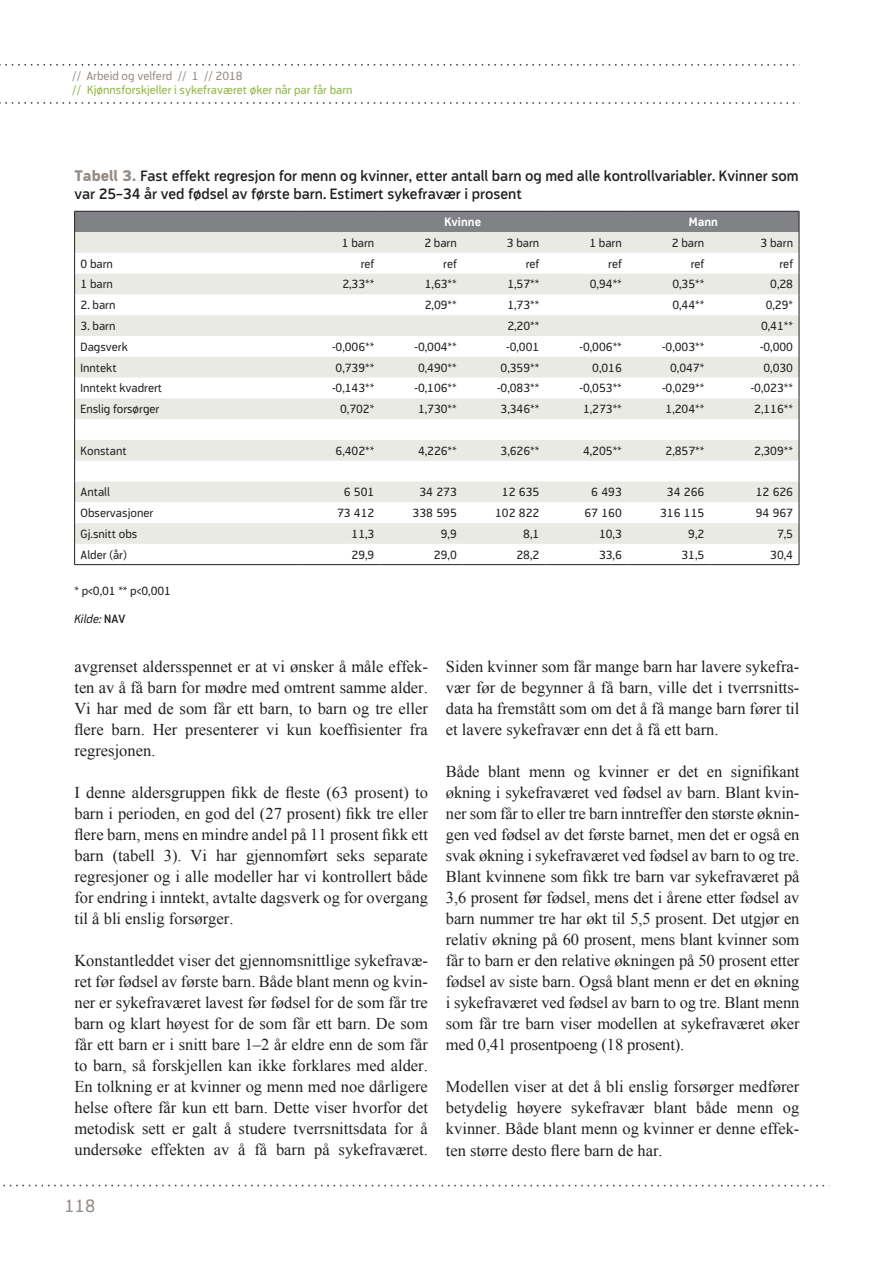
<style>
.page{position:relative;width:893px;height:1263px;background:#fff}
.page>*{position:absolute;margin:0;border:0;box-sizing:border-box;transform-origin:0 0}
.t1{font:18px "Modus";color:#948d87}
.t2{font:16.5px/21px "Times New Roman";color:#231f20;text-align:justify}
.t3{font:600 15px/18px "Modus";color:#231f20}
.t4{font:12px "Modus";color:#231f20}
.t5{font:12px "Modus";color:#8eb63e}
.t6{font:12px "Modus";color:#948d87}
.t7{font:700 12px "Modus";color:#fff}
.t8{font:italic 12px "Modus";color:#231f20}
.s1{font-weight:800;color:#948d87}
.s2{font-weight:600;font-style:normal}
</style>
<div class="page">
<svg style="left:0;top:64px;width:795px;height:2px"></svg>
<svg style="left:0;top:102px;width:795px;height:2px"></svg>
<svg style="left:3px;top:1185px;width:822px;height:1px"></svg>
<svg style="left:74px;top:211px;width:726px;height:354px"></svg>
<hr style="left:710px;top:564px;width:89px;height:1px;background:#231f20">
<p class="t6" style="left:72px;top:69px;width:172px">// Arbeid og velferd // 1 // 2018</p>
<p class="t5" style="left:72px;top:83px;width:282px">// Kjønnsforskjeller i sykefraværet øker når par får barn</p>
<p class="t3" style="left:74px;top:167px;width:726px"><span class="s1">Tabell 3.</span> Fast effekt regresjon for menn og kvinner, etter antall barn og med alle kontrollvariabler. Kvinner som var 25–34 år ved fødsel av første barn. Estimert sykefravær i prosent</p>
<p class="t7" style="left:444px;top:215px;width:38px">Kvinne</p>
<p class="t7" style="left:689px;top:215px;width:31px">Mann</p>
<p class="t4" style="left:342px;top:236px;width:34px">1 barn</p>
<p class="t4" style="left:424px;top:236px;width:34px">2 barn</p>
<p class="t4" style="left:507px;top:236px;width:34px">3 barn</p>
<p class="t4" style="left:589px;top:236px;width:34px">1 barn</p>
<p class="t4" style="left:672px;top:236px;width:34px">2 barn</p>
<p class="t4" style="left:761px;top:236px;width:34px">3 barn</p>
<p class="t4" style="left:81px;top:257px;width:34px">0 barn</p>
<p class="t4" style="left:361px;top:257px;width:15px">ref</p>
<p class="t4" style="left:443px;top:257px;width:15px">ref</p>
<p class="t4" style="left:526px;top:257px;width:15px">ref</p>
<p class="t4" style="left:608px;top:257px;width:15px">ref</p>
<p class="t4" style="left:691px;top:257px;width:15px">ref</p>
<p class="t4" style="left:779px;top:257px;width:15px">ref</p>
<p class="t4" style="left:81px;top:278px;width:34px">1 barn</p>
<p class="t4" style="left:342px;top:278px;width:33px">2,33**</p>
<p class="t4" style="left:425px;top:278px;width:33px">1,63**</p>
<p class="t4" style="left:507px;top:278px;width:33px">1,57**</p>
<p class="t4" style="left:590px;top:278px;width:33px">0,94**</p>
<p class="t4" style="left:672px;top:278px;width:33px">0,35**</p>
<p class="t4" style="left:770px;top:278px;width:24px">0,28</p>
<p class="t4" style="left:81px;top:298px;width:36px">2. barn</p>
<p class="t4" style="left:425px;top:298px;width:33px">2,09**</p>
<p class="t4" style="left:507px;top:298px;width:33px">1,73**</p>
<p class="t4" style="left:672px;top:298px;width:33px">0,44**</p>
<p class="t4" style="left:766px;top:298px;width:29px">0,29*</p>
<p class="t4" style="left:81px;top:319px;width:36px">3. barn</p>
<p class="t4" style="left:507px;top:319px;width:33px">2,20**</p>
<p class="t4" style="left:761px;top:319px;width:33px">0,41**</p>
<p class="t4" style="left:81px;top:340px;width:49px">Dagsverk</p>
<p class="t4" style="left:332px;top:340px;width:44px">-0,006**</p>
<p class="t4" style="left:415px;top:340px;width:44px">-0,004**</p>
<p class="t4" style="left:506px;top:340px;width:35px">-0,001</p>
<p class="t4" style="left:580px;top:340px;width:44px">-0,006**</p>
<p class="t4" style="left:662px;top:340px;width:44px">-0,003**</p>
<p class="t4" style="left:760px;top:340px;width:35px">-0,000</p>
<p class="t4" style="left:81px;top:361px;width:38px">Inntekt</p>
<p class="t4" style="left:336px;top:361px;width:40px">0,739**</p>
<p class="t4" style="left:418px;top:361px;width:40px">0,490**</p>
<p class="t4" style="left:501px;top:361px;width:40px">0,359**</p>
<p class="t4" style="left:592px;top:361px;width:31px">0,016</p>
<p class="t4" style="left:670px;top:361px;width:36px">0,047*</p>
<p class="t4" style="left:763px;top:361px;width:31px">0,030</p>
<p class="t4" style="left:81px;top:381px;width:83px">Inntekt kvadrert</p>
<p class="t4" style="left:332px;top:381px;width:44px">-0,143**</p>
<p class="t4" style="left:415px;top:381px;width:44px">-0,106**</p>
<p class="t4" style="left:497px;top:381px;width:44px">-0,083**</p>
<p class="t4" style="left:580px;top:381px;width:44px">-0,053**</p>
<p class="t4" style="left:662px;top:381px;width:44px">-0,029**</p>
<p class="t4" style="left:751px;top:381px;width:44px">-0,023**</p>
<p class="t4" style="left:81px;top:402px;width:80px">Enslig forsørger</p>
<p class="t4" style="left:340px;top:402px;width:36px">0,702*</p>
<p class="t4" style="left:418px;top:402px;width:40px">1,730**</p>
<p class="t4" style="left:501px;top:402px;width:40px">3,346**</p>
<p class="t4" style="left:583px;top:402px;width:40px">1,273**</p>
<p class="t4" style="left:666px;top:402px;width:40px">1,204**</p>
<p class="t4" style="left:754px;top:402px;width:40px">2,116**</p>
<p class="t4" style="left:81px;top:444px;width:48px">Konstant</p>
<p class="t4" style="left:336px;top:444px;width:40px">6,402**</p>
<p class="t4" style="left:418px;top:444px;width:40px">4,226**</p>
<p class="t4" style="left:501px;top:444px;width:40px">3,626**</p>
<p class="t4" style="left:583px;top:444px;width:40px">4,205**</p>
<p class="t4" style="left:666px;top:444px;width:40px">2,857**</p>
<p class="t4" style="left:754px;top:444px;width:40px">2,309**</p>
<p class="t4" style="left:81px;top:485px;width:31px">Antall</p>
<p class="t4" style="left:344px;top:485px;width:32px">6 501</p>
<p class="t4" style="left:419px;top:485px;width:39px">34 273</p>
<p class="t4" style="left:502px;top:485px;width:39px">12 635</p>
<p class="t4" style="left:591px;top:485px;width:32px">6 493</p>
<p class="t4" style="left:667px;top:485px;width:39px">34 266</p>
<p class="t4" style="left:756px;top:485px;width:39px">12 626</p>
<p class="t4" style="left:81px;top:506px;width:74px">Observasjoner</p>
<p class="t4" style="left:337px;top:506px;width:39px">73 412</p>
<p class="t4" style="left:413px;top:506px;width:46px">338 595</p>
<p class="t4" style="left:495px;top:506px;width:46px">102 822</p>
<p class="t4" style="left:584px;top:506px;width:39px">67 160</p>
<p class="t4" style="left:660px;top:506px;width:46px">316 115</p>
<p class="t4" style="left:756px;top:506px;width:39px">94 967</p>
<p class="t4" style="left:81px;top:527px;width:58px">Gj.snitt obs</p>
<p class="t4" style="left:352px;top:527px;width:24px">11,3</p>
<p class="t4" style="left:441px;top:527px;width:18px">9,9</p>
<p class="t4" style="left:523px;top:527px;width:18px">8,1</p>
<p class="t4" style="left:599px;top:527px;width:24px">10,3</p>
<p class="t4" style="left:688px;top:527px;width:18px">9,2</p>
<p class="t4" style="left:777px;top:527px;width:18px">7,5</p>
<p class="t4" style="left:81px;top:548px;width:48px">Alder (år)</p>
<p class="t4" style="left:352px;top:548px;width:24px">29,9</p>
<p class="t4" style="left:434px;top:548px;width:24px">29,0</p>
<p class="t4" style="left:516px;top:548px;width:24px">28,2</p>
<p class="t4" style="left:599px;top:548px;width:24px">33,6</p>
<p class="t4" style="left:681px;top:548px;width:24px">31,5</p>
<p class="t4" style="left:770px;top:548px;width:24px">30,4</p>
<p class="t4" style="left:74px;top:584px;width:98px">* p&lt;0,01 ** p&lt;0,001</p>
<p class="t8" style="left:74px;top:613px;width:52px">Kilde: <span class="s2">NAV</span></p>
<p class="t2" style="left:74px;top:656px;width:355px">avgrenset aldersspennet er at vi ønsker å måle effek&shy;ten av å få barn for mødre med omtrent samme alder.<br>Vi har med de som får ett barn, to barn og tre eller flere barn. Her presenterer vi kun koeffisienter fra regresjonen.</p>
<p class="t2" style="left:74px;top:782px;width:355px">I denne aldersgruppen fikk de fleste (63 prosent) to barn i perioden, en god del (27 prosent) fikk tre eller flere barn, mens en mindre andel på 11 prosent fikk ett barn (tabell 3). Vi har gjennomført seks separate regresjoner og i alle modeller har vi kontrollert både for endring i inntekt, avtalte dagsverk og for overgang til å bli enslig forsørger.</p>
<p class="t2" style="left:74px;top:950px;width:355px">Konstantleddet viser det gjennomsnittlige sykefravæ&shy;ret før fødsel av første barn. Både blant menn og kvin&shy;ner er sykefraværet lavest før fødsel for de som får tre barn og klart høyest for de som får ett barn. De som får ett barn er i snitt bare 1–2 år eldre enn de som får to barn, så forskjellen kan ikke forklares med alder.<br>En tolkning er at kvinner og menn med noe dårligere helse oftere får kun ett barn. Dette viser hvorfor det metodisk sett er galt å studere tverrsnittsdata for å undersøke effekten av å få barn på sykefraværet.</p>
<p class="t1" style="left:65px;top:1195px;width:32px">118</p>
<p class="t2" style="left:446px;top:656px;width:355px">Siden kvinner som får mange barn har lavere sykefra&shy;vær før de begynner å få barn, ville det i tverrsnitts&shy;data ha fremstått som om det å få mange barn fører til et lavere sykefravær enn det å få ett barn.</p>
<p class="t2" style="left:446px;top:761px;width:355px">Både blant menn og kvinner er det en signifikant økning i sykefraværet ved fødsel av barn. Blant kvin&shy;ner som får to eller tre barn inntreffer den største øknin&shy;gen ved fødsel av det første barnet, men det er også en svak økning i sykefraværet ved fødsel av barn to og tre.<br>Blant kvinnene som fikk tre barn var sykefraværet på 3,6 prosent før fødsel, mens det i årene etter fødsel av barn nummer tre har økt til 5,5 prosent. Det utgjør en relativ økning på 60 prosent, mens blant kvinner som får to barn er den relative økningen på 50 prosent etter fødsel av siste barn. Også blant menn er det en økning i sykefraværet ved fødsel av barn to og tre. Blant menn som får tre barn viser modellen at sykefraværet øker med 0,41 prosentpoeng (18 prosent).</p>
<p class="t2" style="left:446px;top:1076px;width:355px">Modellen viser at det å bli enslig forsørger medfører betydelig høyere sykefravær blant både menn og kvinner. Både blant menn og kvinner er denne effek&shy;ten større desto flere barn de har.</p>
</div>
